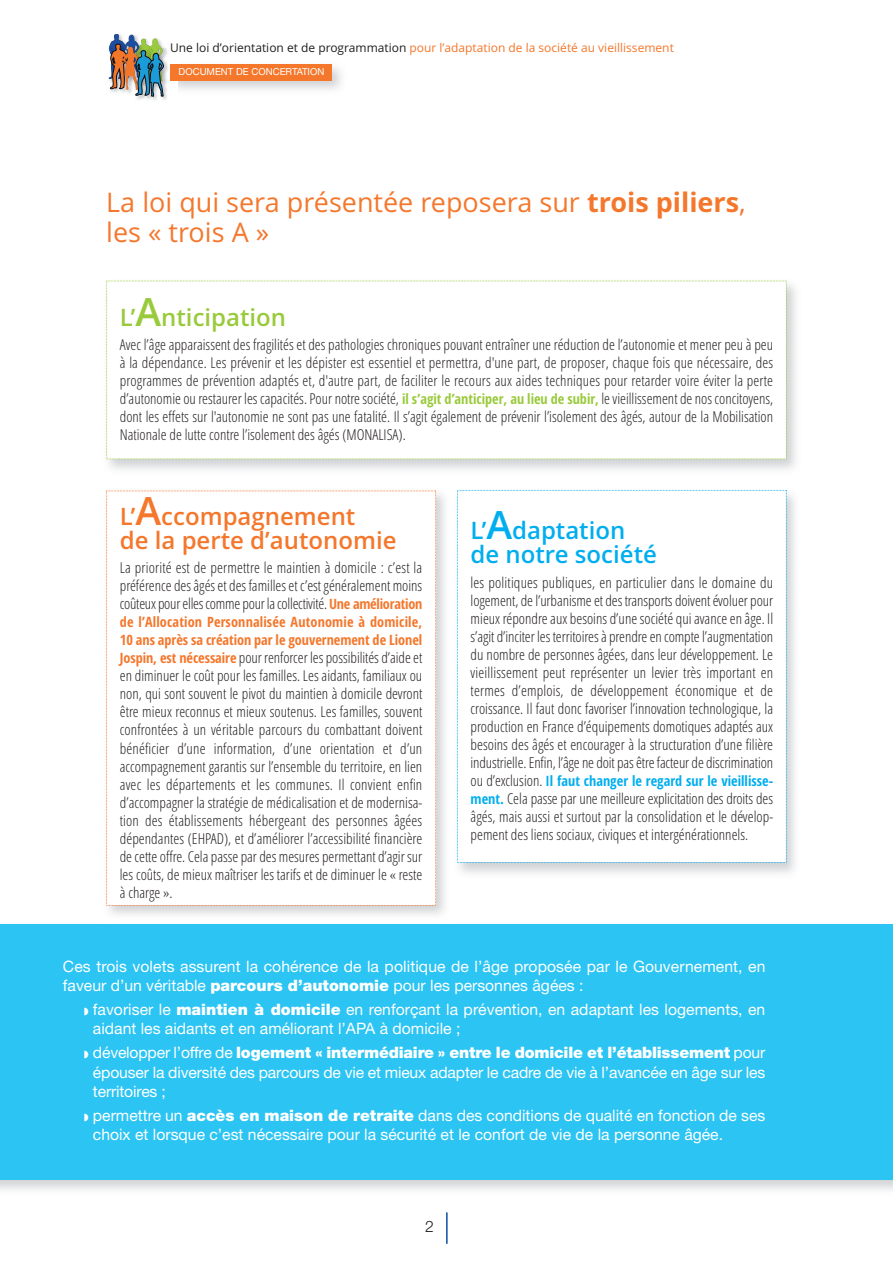
<style>
.page{position:relative;width:893px;height:1263px;background:#fff}
.page>*{position:absolute;margin:0;border:0;box-sizing:border-box;transform-origin:0 0}
.t1{font:27px/30px "Open Sans";color:#f4772c}
.t2{font:600 24px/24px "Open Sans";color:#f4772c}
.t3{font:600 24px/24px "Open Sans";color:#00aeef}
.t4{font:600 24px "Open Sans";color:#99ca3b}
.t5{font:15.75px/19.5px "Helvetica Neue";color:#fff}
.t6{font:300 15.75px "Helvetica Neue";color:#231f20}
.t7{font:300 condensed 15px/18px "Open Sans";color:#231f20;text-align:justify}
.t8{font:700 condensed 14.25px/18px "Open Sans";letter-spacing:.01em;color:#f4772c}
.t9{font:700 condensed 14.25px "Open Sans";color:#00aeef}
.t10{font:12px "Open Sans";color:#f4772c}
.t11{font:9.6px "Helvetica Neue";color:#fff}
.s1{color:#231f20}
.s2{font-weight:700}
.s3{font-size:39px}
.s4{font-weight:700;font-size:14.25px;color:#99ca3b}
.s5{font-weight:700;font-size:14.25px;color:#f4772c}
.s6{font-weight:300;font-size:15px;color:#231f20}
.s7{font-weight:700;font-size:14.25px;color:#00aeef}
.s8{font-weight:900}
</style>
<div class="page">
<img style="left:178px;top:66px;width:163px;height:24px">
<hr style="left:446px;top:1212px;width:2px;height:32px;background:#0d4da1">
<img style="left:136px;top:80px;width:35px;height:20px">
<img style="left:164px;top:48px;width:6px;height:43px">
<img style="left:109px;top:34px;width:55px;height:63px">
<div style="left:170px;top:64px;width:162px;height:16px;background:#f4772c"></div>
<img style="left:106px;top:280px;width:690px;height:190px">
<svg style="left:106px;top:281px;width:681px;height:178px"></svg>
<img style="left:106px;top:490px;width:339px;height:425px">
<svg style="left:106px;top:491px;width:330px;height:415px"></svg>
<svg style="left:457px;top:490px;width:330px;height:373px"></svg>
<img style="left:0;top:924px;width:893px;height:266px">
<div style="left:0;top:924px;width:892px;height:255px;background:#2bc4f3"></div>
<p class="t10" style="left:170px;top:41px;width:505px"><span class="s1">Une loi d’orientation et de programmation</span> pour l’adaptation de la société au vieillissement</p>
<p class="t11" style="left:179px;top:69px;width:147px">DOCUMENT DE CONCERTATION</p>
<h1 class="t1" style="left:106px;top:188px;width:641px">La loi qui sera présentée reposera sur <span class="s2">trois piliers</span>, les « trois A »</h1>
<h2 class="t4" style="left:120px;top:303px;width:168px">L’<span class="s3">A</span>nticipation</h2>
<p class="t7" style="left:120px;top:336px;width:655px">Avec l’âge apparaissent des fragilités et des pathologies chroniques pouvant entraîner une réduction de l’autonomie et mener peu à peu à la dépendance. Les prévenir et les dépister est essentiel et permettra, d'une part, de proposer, chaque fois que nécessaire, des programmes de prévention adaptés et, d'autre part, de faciliter le recours aux aides techniques pour retarder voire éviter la perte d’autonomie ou restaurer les capacités. Pour notre société, <span class="s4">il s’agit d’anticiper, au lieu de subir,</span> le vieillissement de nos concitoyens, dont les effets sur l'autonomie ne sont pas une fatalité. Il s’agit également de prévenir l’isolement des âgés, autour de la Mobilisation Nationale de lutte contre l’isolement des âgés (MONALISA).</p>
<h2 class="t2" style="left:120px;top:505px;width:278px">L’<span class="s3">A</span>ccompagnement<br>de la perte d’autonomie</h2>
<p class="t7" style="left:120px;top:559px;width:304px">La priorité est de permettre le maintien à domicile : c’est la préférence des âgés et des familles et c’est généralement moins coûteux pourellescomme pourlacollectivité. <span class="s5">Une amélioration</span></p>
<p class="t8" style="left:120px;top:613px;width:304px">de l’Allocation Personnalisée Autonomie à domicile,<br>10 ans après sa création par le gouvernement de Lionel</p>
<p class="t7" style="left:120px;top:649px;width:304px"><span class="s5">Jospin, est nécessaire</span> pour renforcer les possibilités d’aide et en diminuer le coût pour les familles. Les aidants, familiaux ou non, qui sont souvent le pivot du maintien à domicile devront être mieux reconnus et mieux soutenus. Les familles, souvent confrontées à un véritable parcours du combattant doivent bénéficier d’une information, d’une orientation et d’un accompagnement garantis sur l’ensemble du territoire, en lien avec les départements et les communes. Il convient enfin d’accompagner la stratégie de médicalisation et de modernisa&shy;tion des établissements hébergeant des personnes âgées dépendantes (EHPAD), et d’améliorer l’accessibilité financière de cette offre. Cela passe par des mesures permettant d’agir sur les coûts, de mieux maîtriser les tarifs et de diminuer le « reste à charge ».</p>
<h2 class="t3" style="left:471px;top:519px;width:188px">L’<span class="s3">A</span>daptation de notre société</h2>
<p class="t7" style="left:471px;top:574px;width:304px">les politiques publiques, en particulier dans le domaine du logement, de l’urbanisme et des transports doivent évoluer pour mieux répondre aux besoins d’une société qui avance en âge. Il s’agit d’inciter les territoires à prendre en compte l’augmentation du nombre de personnes âgées, dans leur développement. Le vieillissement peut représenter un levier très important en termes d’emplois, de développement économique et de croissance. Il faut donc favoriser l’innovation technologique, la production en France d’équipements domotiques adaptés aux besoins des âgés et encourager à la structuration d’une filière industrielle. Enfin, l’âge ne doit pas être facteur de discrimination</p>
<p class="t9" style="left:471px;top:772px;width:304px"><span class="s6">ou d’exclusion.</span> Il faut changer le regard sur le vieillisse-</p>
<p class="t7" style="left:471px;top:790px;width:304px"><span class="s7">ment.</span> Cela passe par une meilleure explicitation des droits des âgés, mais aussi et surtout par la consolidation et le dévelop&shy;pement des liens sociaux, civiques et intergénérationnels.</p>
<p class="t5" style="left:63px;top:958px;width:704px">Ces trois volets assurent la cohérence de la politique de l’âge proposée par le Gouvernement, en faveur d’un véritable <span class="s8">parcours d’autonomie</span> pour les personnes âgées :</p>
<p class="t5" style="left:93px;top:1001px;width:674px;text-indent:-9px">◗ favoriser le <span class="s8">maintien à domicile</span> en renforçant la prévention, en adaptant les logements, en aidant les aidants et en améliorant l’APA à domicile ;</p>
<p class="t5" style="left:93px;top:1044px;width:674px;text-align:justify;text-indent:-9px">◗ développer l’offre de <span class="s8">logement « intermédiaire » entre le domicile et l’établissement</span> pour épouser la diversité des parcours de vie et mieux adapter le cadre de vie à l’avancée en âge sur les territoires ;</p>
<p class="t5" style="left:93px;top:1107px;width:674px;text-indent:-9px">◗ permettre un <span class="s8">accès en maison de retraite</span> dans des conditions de qualité en fonction de ses choix et lorsque c’est nécessaire pour la sécurité et le confort de vie de la personne âgée.</p>
<p class="t6" style="left:425px;top:1221px;width:10px">2</p>
</div>
